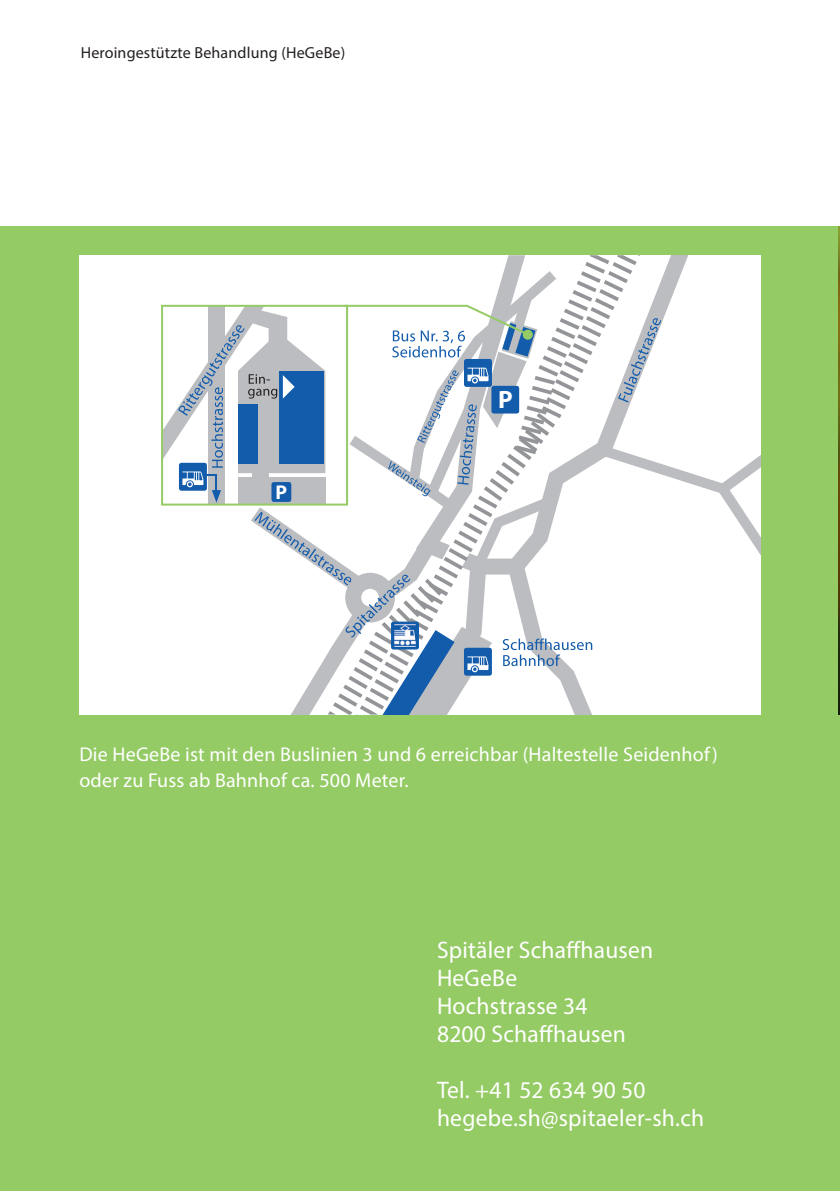
<style>
.page{position:relative;width:840px;height:1191px;background:#fff}
.page>*{position:absolute;margin:0;border:0;box-sizing:border-box;transform-origin:0 0}
.t1{font:700 25.2px "Myriad Pro";color:#fff}
.t2{font:24px/28px "Myriad Pro";letter-spacing:.01em;color:#fff}
.t3{font:20px/26px "Myriad Pro";letter-spacing:.01em;color:#fff}
.t4{font:700 20px "Myriad Pro";color:#fff}
.t5{font:16px "Myriad Pro";letter-spacing:.01em;color:#231f20}
</style>
<div class="page">
<div style="left:0;top:227px;width:839px;height:964px;background:#94cb64"></div>
<img style="left:838px;top:227px;width:1px;height:487px">
<div style="left:79px;top:255px;width:681px;height:459px;background:#fff"></div>
<svg style="left:161px;top:255px;width:599px;height:459px"></svg>
<p class="t5" style="left:81px;top:42px;width:266px">Heroingestützte Behandlung (HeGeBe)</p>
<p class="t4" style="left:275px;top:480px;width:13px">P</p>
<p class="t1" style="left:497px;top:383px;width:16px">P</p>
<p class="t3" style="left:79px;top:740px;width:639px">Die HeGeBe ist mit den Buslinien 3 und 6 erreichbar (Haltestelle Seidenhof) oder zu Fuss ab Bahnhof ca. 500 Meter.</p>
<p class="t2" style="left:437px;top:935px;width:217px">Spitäler Schaffhausen<br>HeGeBe<br>Hochstrasse 34<br>8200 Schaffhausen</p>
<p class="t2" style="left:437px;top:1075px;width:268px">Tel. +41 52 634 90 50 hegebe.sh@spitaeler-sh.ch</p>
</div>
